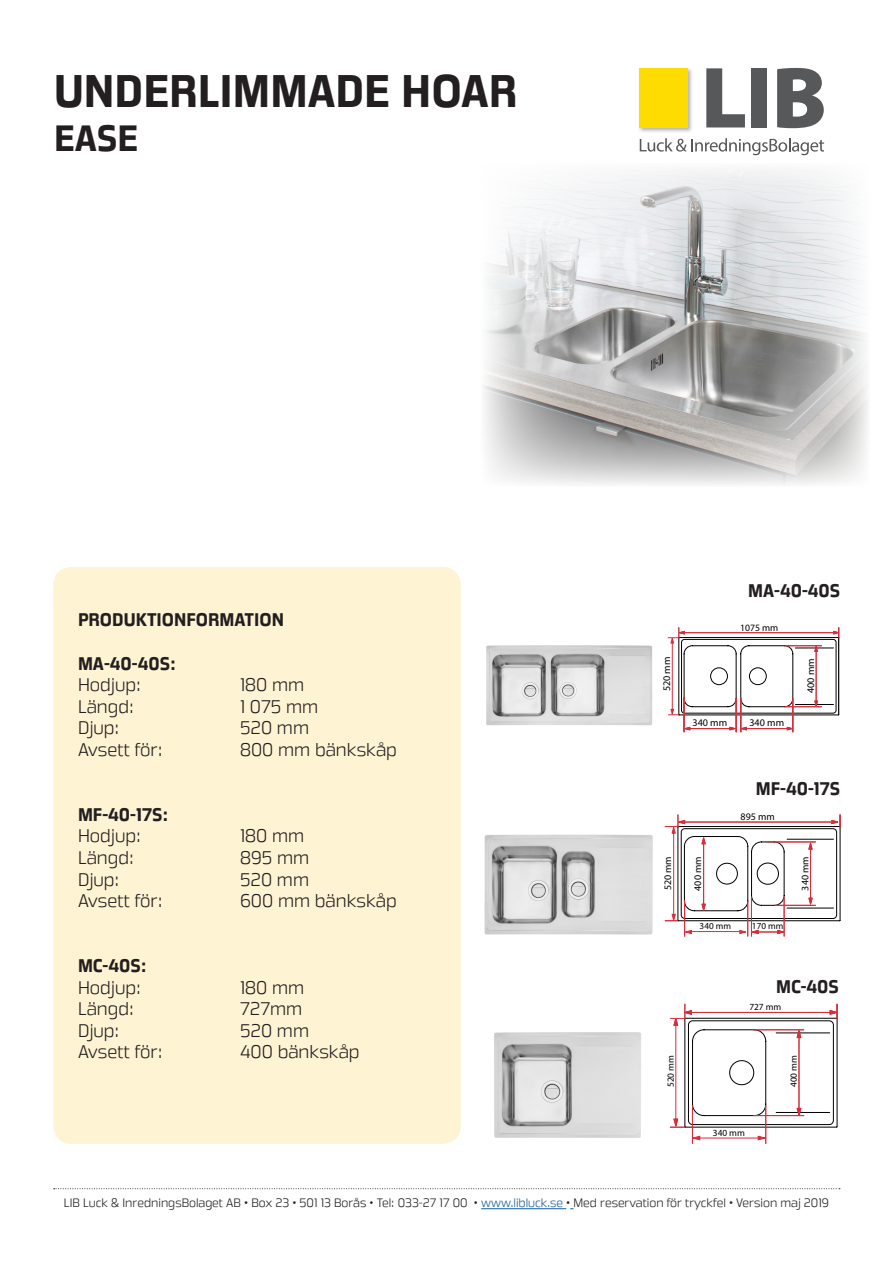
<style>
.page{position:relative;width:893px;height:1263px;background:#fff}
.page>*{position:absolute;margin:0;border:0;box-sizing:border-box;transform-origin:0 0}
.t1{font:700 45px "Great Escape Rg";color:#231f20}
.t2{font:700 36px "Great Escape Rg";color:#231f20}
.t3{font:18px "Great Escape Lt";color:#231f20}
.t4{font:700 18px "Great Escape Rg";color:#231f20}
.t5{font:12px "Great Escape Lt";color:#231f20}
.t6{font:10.2px "Myriad Pro";color:#000001}
.t7{font:10.05px "Myriad Pro";color:#000001}
.t8{font:9.75px "Myriad Pro";color:#000001}
.t9{font:9.3px "Myriad Pro";color:#000001}
.t10{font:9.15px "Myriad Pro";color:#000001}
.s1{color:#175d9e}
</style>
<div class="page">
<img style="left:483px;top:170px;width:385px;height:315px">
<img style="left:639px;top:68px;width:53px;height:64px">
<div style="left:640px;top:68px;width:48px;height:59px;background:#ffdc01"></div>
<svg style="left:706px;top:68px;width:39px;height:59px"></svg>
<div style="left:751px;top:68px;width:16px;height:59px;background:#57585a"></div>
<svg style="left:777px;top:68px;width:47px;height:60px"></svg>
<svg style="left:640px;top:138px;width:184px;height:17px"></svg>
<div style="left:53px;top:567px;width:408px;height:577px;background:#fef4d4;border-radius:18px"></div>
<hr style="left:481px;top:1208px;width:85px;height:1px;background:#175d9e">
<svg style="left:54px;top:1188px;width:786px;height:1px"></svg>
<img style="left:486px;top:645px;width:167px;height:81px">
<hr style="left:679px;top:715px;width:159px;height:1px;background:#000001">
<hr style="left:689px;top:728px;width:41px;height:1px;background:#d62e3c">
<svg style="left:685px;top:727px;width:5px;height:3px"></svg>
<hr style="left:684px;top:698px;width:1px;height:34px;background:#d62e3c">
<hr style="left:736px;top:698px;width:1px;height:34px;background:#d62e3c">
<hr style="left:745px;top:728px;width:43px;height:1px;background:#d62e3c">
<svg style="left:787px;top:727px;width:5px;height:3px"></svg>
<svg style="left:729px;top:727px;width:18px;height:3px"></svg>
<hr style="left:740px;top:698px;width:1px;height:34px;background:#d62e3c">
<hr style="left:792px;top:698px;width:1px;height:34px;background:#d62e3c">
<svg style="left:668px;top:627px;width:171px;height:88px"></svg>
<hr style="left:690px;top:931px;width:51px;height:1px;background:#d62e3c">
<svg style="left:685px;top:930px;width:7px;height:4px"></svg>
<hr style="left:684px;top:900px;width:1px;height:36px;background:#d62e3c">
<hr style="left:747px;top:901px;width:1px;height:35px;background:#d62e3c">
<svg style="left:739px;top:930px;width:45px;height:4px"></svg>
<hr style="left:751px;top:897px;width:1px;height:39px;background:#d62e3c">
<hr style="left:784px;top:897px;width:1px;height:39px;background:#d62e3c">
<svg style="left:665px;top:815px;width:176px;height:106px"></svg>
<hr style="left:767px;top:842px;width:48px;height:1px;background:#d62e3c">
<hr style="left:774px;top:905px;width:41px;height:1px;background:#d62e3c">
<img style="left:484px;top:834px;width:169px;height:101px">
<hr style="left:699px;top:1138px;width:59px;height:1px;background:#d62e3c">
<svg style="left:758px;top:1136px;width:7px;height:4px"></svg>
<svg style="left:693px;top:1136px;width:7px;height:4px"></svg>
<hr style="left:692px;top:1106px;width:1px;height:38px;background:#d62e3c">
<hr style="left:765px;top:1106px;width:1px;height:38px;background:#d62e3c">
<svg style="left:670px;top:1004px;width:168px;height:124px"></svg>
<hr style="left:753px;top:1029px;width:51px;height:1px;background:#d62e3c">
<hr style="left:753px;top:1115px;width:51px;height:1px;background:#d62e3c">
<img style="left:494px;top:1032px;width:147px;height:106px">
<p class="t1" style="left:54px;top:65px;width:465px">UNDERLIMMADE HOAR</p>
<p class="t2" style="left:54px;top:116px;width:86px">EASE</p>
<p class="t4" style="left:78px;top:609px;width:208px">PRODUKTIONFORMATION</p>
<p class="t4" style="left:78px;top:652px;width:100px">MA-40-40S:</p>
<p class="t3" style="left:78px;top:674px;width:65px">Hodjup:</p>
<p class="t3" style="left:240px;top:674px;width:66px">180 mm</p>
<p class="t3" style="left:78px;top:696px;width:57px">Längd:</p>
<p class="t3" style="left:240px;top:696px;width:80px">1 075 mm</p>
<p class="t3" style="left:78px;top:717px;width:43px">Djup:</p>
<p class="t3" style="left:240px;top:717px;width:71px">520 mm</p>
<p class="t3" style="left:78px;top:739px;width:86px">Avsett för:</p>
<p class="t3" style="left:240px;top:739px;width:158px">800 mm bänkskåp</p>
<p class="t4" style="left:78px;top:804px;width:92px">MF-40-17S:</p>
<p class="t3" style="left:78px;top:825px;width:65px">Hodjup:</p>
<p class="t3" style="left:240px;top:825px;width:66px">180 mm</p>
<p class="t3" style="left:78px;top:847px;width:57px">Längd:</p>
<p class="t3" style="left:240px;top:847px;width:71px">895 mm</p>
<p class="t3" style="left:78px;top:868px;width:43px">Djup:</p>
<p class="t3" style="left:240px;top:868px;width:71px">520 mm</p>
<p class="t3" style="left:78px;top:890px;width:86px">Avsett för:</p>
<p class="t3" style="left:240px;top:890px;width:158px">600 mm bänkskåp</p>
<p class="t4" style="left:78px;top:955px;width:70px">MC-40S:</p>
<p class="t3" style="left:78px;top:976px;width:65px">Hodjup:</p>
<p class="t3" style="left:240px;top:976px;width:66px">180 mm</p>
<p class="t3" style="left:78px;top:998px;width:57px">Längd:</p>
<p class="t3" style="left:240px;top:998px;width:64px">727mm</p>
<p class="t3" style="left:78px;top:1020px;width:43px">Djup:</p>
<p class="t3" style="left:240px;top:1020px;width:71px">520 mm</p>
<p class="t3" style="left:78px;top:1041px;width:86px">Avsett för:</p>
<p class="t3" style="left:240px;top:1041px;width:121px">400 bänkskåp</p>
<p class="t4" style="left:748px;top:579px;width:94px">MA-40-40S</p>
<p class="t8" style="left:740px;top:621px;width:40px">1075 mm</p>
<p class="t6" style="left:660px;top:691px;width:36px;rotate:-90deg">520 mm</p>
<p class="t6" style="left:804px;top:693px;width:36px;rotate:-90deg">400 mm</p>
<p class="t6" style="left:692px;top:717px;width:36px">340 mm</p>
<p class="t6" style="left:749px;top:717px;width:36px">340 mm</p>
<p class="t4" style="left:756px;top:777px;width:86px">MF-40-17S</p>
<p class="t7" style="left:741px;top:810px;width:36px">895 mm</p>
<p class="t7" style="left:662px;top:890px;width:36px;rotate:-90deg">520 mm</p>
<p class="t7" style="left:692px;top:891px;width:36px;rotate:-90deg">400 mm</p>
<p class="t7" style="left:799px;top:890px;width:36px;rotate:-90deg">340 mm</p>
<p class="t10" style="left:700px;top:920px;width:33px">340 mm</p>
<p class="t10" style="left:752px;top:920px;width:33px">170 mm</p>
<p class="t4" style="left:776px;top:976px;width:64px">MC-40S</p>
<p class="t9" style="left:749px;top:1001px;width:34px">727 mm</p>
<p class="t9" style="left:665px;top:1087px;width:34px;rotate:-90deg">520 mm</p>
<p class="t9" style="left:788px;top:1087px;width:34px;rotate:-90deg">400 mm</p>
<p class="t9" style="left:713px;top:1127px;width:34px">340 mm</p>
<p class="t5" style="left:64px;top:1195px;width:767px">LIB Luck &amp; InredningsBolaget AB • Box 23 • 501 13 Borås • Tel: 033-27 17 00 • <span class="s1">www.libluck.se</span> • Med reservation för tryckfel • Version maj 2019</p>
</div>
